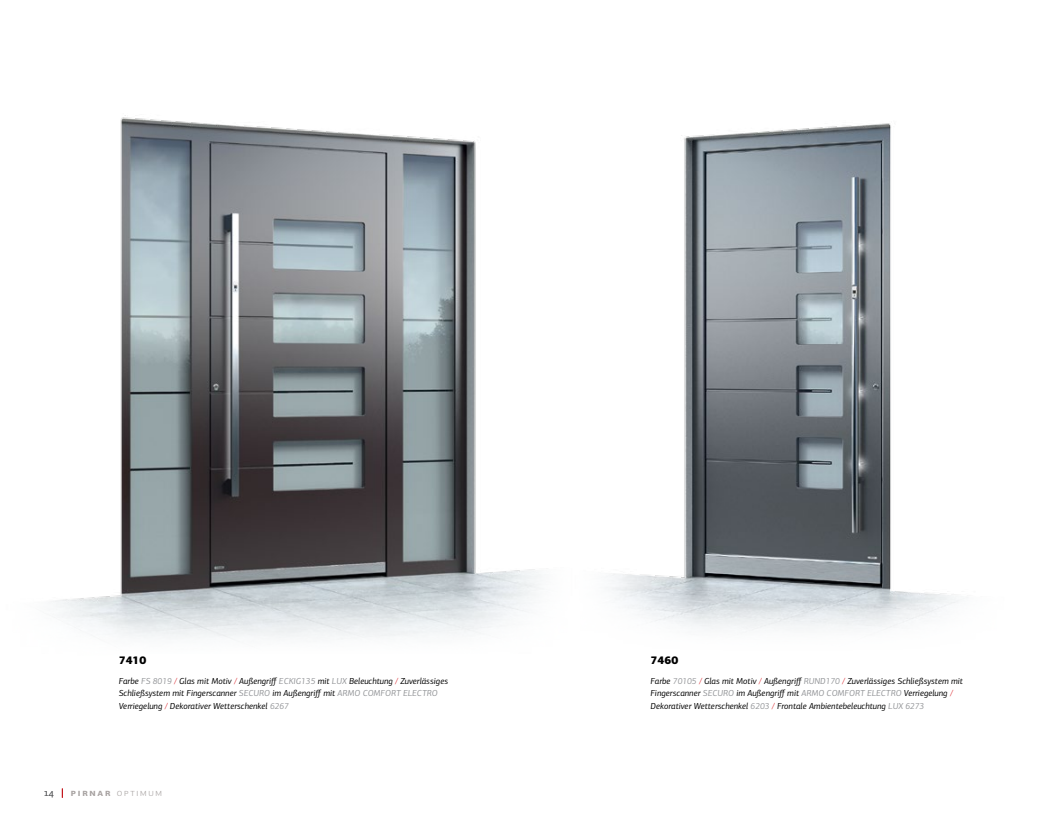
<style>
.page{position:relative;width:1053px;height:815px;background:#fff}
.page>*{position:absolute;margin:0;border:0;box-sizing:border-box;transform-origin:0 0}
.t1{font:900 11.25px "PF Agora Sans Pro";color:#000}
.t2{font:300 10px "PF Agora Sans Pro";letter-spacing:.175em;color:#a7a2a1}
.t3{font:300 10px "PF Agora Sans Pro";color:#58595b}
.t4{font:italic 8.75px/12.5px "PF Agora Sans Pro";color:#000}
.s1{color:#939598}
.s2{color:#d71920}
.s3{font-weight:700}
</style>
<div class="page">
<img style="left:52px;top:115px;width:467px;height:525px">
<img style="left:519px;top:123px;width:440px;height:507px">
<p class="t1" style="left:119px;top:653px;width:29px">7410</p>
<p class="t4" style="left:119px;top:674px;width:331px">Farbe <span class="s1">FS 8019</span> <span class="s2">/</span> Glas mit Motiv <span class="s2">/</span> Außengriff <span class="s1">ECKIG135</span> mit <span class="s1">LUX</span> Beleuchtung <span class="s2">/</span> Zuverlässiges<br>Schließsystem mit Fingerscanner <span class="s1">SECURO</span> im Außengriff mit <span class="s1">ARMO COMFORT ELECTRO<br></span>Verriegelung <span class="s2">/</span> Dekorativer Wetterschenkel <span class="s1">6267</span></p>
<p class="t3" style="left:44px;top:787px;width:11px">14</p>
<p class="t2" style="left:71px;top:787px;width:93px"><span class="s3">PIRNAR</span> OPTIMUM</p>
<p class="t1" style="left:650px;top:653px;width:29px">7460</p>
<p class="t4" style="left:650px;top:674px;width:314px">Farbe <span class="s1">70105</span> <span class="s2">/</span> Glas mit Motiv <span class="s2">/</span> Außengriff <span class="s1">RUND170</span> <span class="s2">/</span> Zuverlässiges Schließsystem mit<br>Fingerscanner <span class="s1">SECURO</span> im Außengriff mit <span class="s1">ARMO COMFORT ELECTRO</span> Verriegelung <span class="s2">/<br></span>Dekorativer Wetterschenkel <span class="s1">6203</span> <span class="s2">/</span> Frontale Ambientebeleuchtung <span class="s1">LUX 6273</span></p>
</div>
